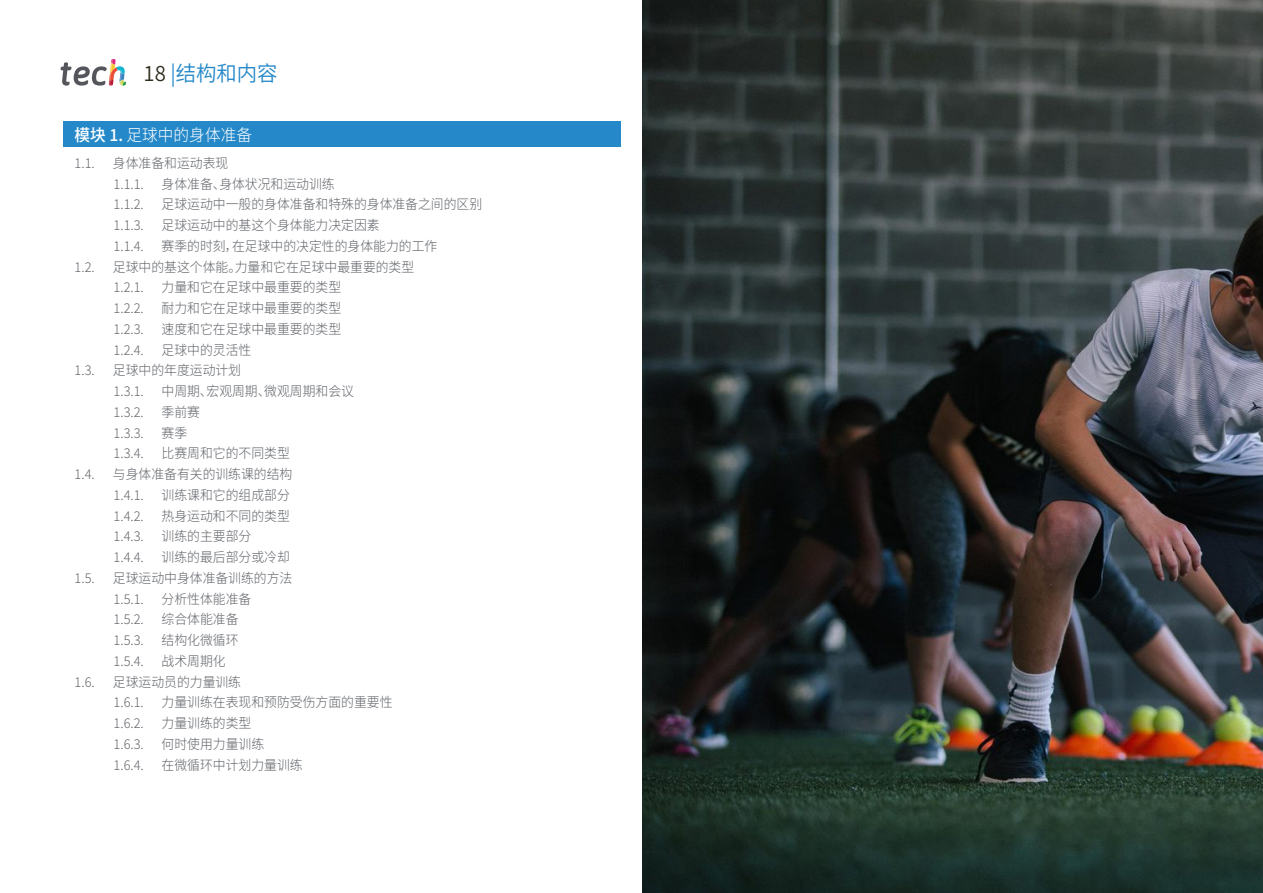
<style>
.page{position:relative;width:1263px;height:893px;background:#fff}
.page>*{position:absolute;margin:0;border:0;box-sizing:border-box;transform-origin:0 0}
.t1{font:21px "Source Han Sans CN";color:#2488c9}
.t2{font:300 16.5px "Source Han Sans CN";color:#fff;scale:.95 1}
.t3{font:300 13.5px/20.7px "Source Han Sans CN";color:#61646a;scale:.95 1}
.s1{color:#312e20}
.s2{font-weight:500}
</style>
<div class="page">
<div style="left:64px;top:121px;width:557px;height:26px;background:#2488c9"></div>
<svg style="left:61px;top:59px;width:65px;height:27px"></svg>
<img style="left:642px;top:0;width:621px;height:893px">
<h1 class="t1" style="left:144px;top:61px;width:136px"><span class="s1">18</span> |结构和内容</h1>
<p class="t2" style="left:75px;top:125px;width:188px"><span class="s2">模块 1.</span> 足球中的身体准备</p>
<p class="t3" style="left:75px;top:153px;width:23px">1.1.</p>
<p class="t3" style="left:113px;top:153px;width:123px">身体准备和运动表现<br>1.1.1.</p>
<p class="t3" style="left:162px;top:174px;width:184px">身体准备、身体状况和运动训练</p>
<p class="t3" style="left:114px;top:194px;width:33px">1.1.2.</p>
<p class="t3" style="left:162px;top:194px;width:339px">足球运动中一般的身体准备和特殊的身体准备之间的区别</p>
<p class="t3" style="left:114px;top:215px;width:33px">1.1.3.</p>
<p class="t3" style="left:162px;top:215px;width:231px">足球运动中的基这个身体能力决定因素</p>
<p class="t3" style="left:114px;top:236px;width:33px">1.1.4.</p>
<p class="t3" style="left:162px;top:236px;width:292px">赛季的时刻，在足球中的决定性的身体能力的工作</p>
<p class="t3" style="left:75px;top:257px;width:23px">1.2.</p>
<p class="t3" style="left:113px;top:257px;width:319px">足球中的基这个体能。力量和它在足球中最重要的类型<br>1.2.1.</p>
<p class="t3" style="left:162px;top:277px;width:190px">力量和它在足球中最重要的类型</p>
<p class="t3" style="left:114px;top:298px;width:33px">1.2.2.</p>
<p class="t3" style="left:162px;top:298px;width:190px">耐力和它在足球中最重要的类型</p>
<p class="t3" style="left:114px;top:319px;width:33px">1.2.3.</p>
<p class="t3" style="left:162px;top:319px;width:190px">速度和它在足球中最重要的类型</p>
<p class="t3" style="left:114px;top:340px;width:33px">1.2.4.</p>
<p class="t3" style="left:162px;top:340px;width:96px">足球中的灵活性</p>
<p class="t3" style="left:75px;top:360px;width:23px">1.3.</p>
<p class="t3" style="left:113px;top:360px;width:137px">足球中的年度运动计划<br>1.3.1.</p>
<p class="t3" style="left:162px;top:381px;width:204px">中周期、宏观周期、微观周期和会议</p>
<p class="t3" style="left:114px;top:402px;width:33px">1.3.2.</p>
<p class="t3" style="left:162px;top:402px;width:42px">季前赛</p>
<p class="t3" style="left:114px;top:423px;width:33px">1.3.3.</p>
<p class="t3" style="left:162px;top:423px;width:28px">赛季</p>
<p class="t3" style="left:114px;top:443px;width:33px">1.3.4.</p>
<p class="t3" style="left:162px;top:443px;width:137px">比赛周和它的不同类型</p>
<p class="t3" style="left:75px;top:464px;width:23px">1.4.</p>
<p class="t3" style="left:113px;top:464px;width:191px">与身体准备有关的训练课的结构<br>1.4.1.</p>
<p class="t3" style="left:162px;top:485px;width:137px">训练课和它的组成部分</p>
<p class="t3" style="left:114px;top:506px;width:33px">1.4.2.</p>
<p class="t3" style="left:162px;top:506px;width:137px">热身运动和不同的类型</p>
<p class="t3" style="left:114px;top:526px;width:33px">1.4.3.</p>
<p class="t3" style="left:162px;top:526px;width:96px">训练的主要部分</p>
<p class="t3" style="left:114px;top:547px;width:33px">1.4.4.</p>
<p class="t3" style="left:162px;top:547px;width:137px">训练的最后部分或冷却</p>
<p class="t3" style="left:75px;top:568px;width:23px">1.5.</p>
<p class="t3" style="left:113px;top:568px;width:191px">足球运动中身体准备训练的方法<br>1.5.1.</p>
<p class="t3" style="left:162px;top:589px;width:96px">分析性体能准备</p>
<p class="t3" style="left:114px;top:609px;width:33px">1.5.2.</p>
<p class="t3" style="left:162px;top:609px;width:83px">综合体能准备</p>
<p class="t3" style="left:114px;top:630px;width:33px">1.5.3.</p>
<p class="t3" style="left:162px;top:630px;width:83px">结构化微循环</p>
<p class="t3" style="left:114px;top:651px;width:33px">1.5.4.</p>
<p class="t3" style="left:162px;top:651px;width:69px">战术周期化</p>
<p class="t3" style="left:75px;top:672px;width:23px">1.6.</p>
<p class="t3" style="left:113px;top:672px;width:137px">足球运动员的力量训练<br>1.6.1.</p>
<p class="t3" style="left:162px;top:692px;width:245px">力量训练在表现和预防受伤方面的重要性</p>
<p class="t3" style="left:114px;top:713px;width:33px">1.6.2.</p>
<p class="t3" style="left:162px;top:713px;width:96px">力量训练的类型</p>
<p class="t3" style="left:114px;top:734px;width:33px">1.6.3.</p>
<p class="t3" style="left:162px;top:734px;width:109px">何时使用力量训练</p>
<p class="t3" style="left:114px;top:755px;width:33px">1.6.4.</p>
<p class="t3" style="left:162px;top:755px;width:150px">在微循环中计划力量训练</p>
</div>
